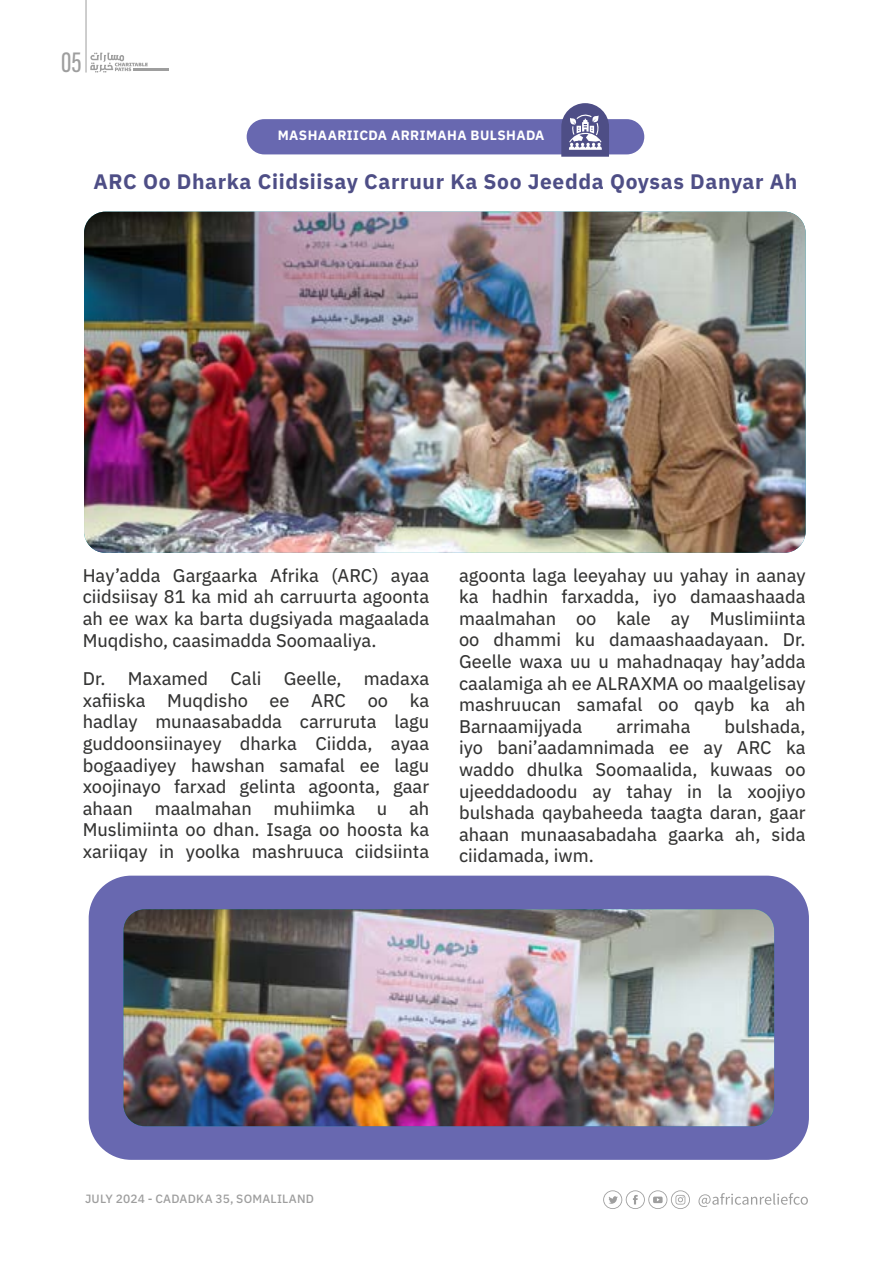
<style>
.page{position:relative;width:893px;height:1263px;background:#fff}
.page>*{position:absolute;margin:0;border:0;box-sizing:border-box;transform-origin:0 0}
.t1{font:30px "Acumin Variable Concept";color:#9e9e9e}
.t2{font:700 21px "IBM Plex Sans Arabic";letter-spacing:.03em;color:#4e4e86}
.t3{font:18.3px/21.6px "IBM Plex Sans Arabic Text";color:#343433}
.t4{font:700 13.5px "IBM Plex Sans Arabic";letter-spacing:.03em;color:#fff}
.t5{font:500 12px "IBM Plex Sans Arabic";letter-spacing:.02em;color:#9e9e9e}
</style>
<div class="page">
<svg style="left:698px;top:1193px;width:110px;height:14px"></svg>
<svg style="left:603px;top:1190px;width:87px;height:19px"></svg>
<hr style="left:86px;top:0;width:1px;height:73px;background:#9e9e9e">
<svg style="left:90px;top:53px;width:58px;height:20px"></svg>
<hr style="left:133px;top:68px;width:36px;height:3px;background:#9e9e9e">
<img style="left:84px;top:212px;width:722px;height:341px">
<div style="left:89px;top:876px;width:720px;height:284px;background:#6868b0;border-radius:43px"></div>
<img style="left:124px;top:909px;width:650px;height:217px">
<div style="left:247px;top:119px;width:397px;height:35px;background:#6868b0;border-radius:18px"></div>
<svg style="left:561px;top:103px;width:48px;height:54px;background:#8383aa"></svg>
<h1 class="t1" style="left:61px;top:41px;width:22px">05</h1>
<p class="t4" style="left:278px;top:127px;width:268px">MASHAARIICDA ARRIMAHA BULSHADA</p>
<p class="t2" style="left:94px;top:170px;width:705px">ARC Oo Dharka Ciidsiisay Carruur Ka Soo Jeedda Qoysas Danyar Ah</p>
<p class="t3" style="left:331px;top:565px;width:49px">(ARC)</p>
<p class="t3" style="left:83px;top:565px;width:348px">Hay’adda<br>ciidsiisay 81 ka mid ah carruurta agoonta ah ee wax ka barta dugsiyada magaalada<br>Muqdisho, caasimadda Soomaaliya.</p>
<p class="t3" style="left:364px;top:668px;width:67px">madaxa</p>
<p class="t3" style="left:270px;top:565px;width:50px">Afrika</p>
<p class="t3" style="left:173px;top:565px;width:86px">Gargaarka</p>
<p class="t3" style="left:391px;top:565px;width:40px">ayaa</p>
<p class="t3" style="left:231px;top:668px;width:32px">Cali</p>
<p class="t3" style="left:128px;top:668px;width:82px">Maxamed</p>
<p class="t3" style="left:284px;top:668px;width:59px">Geelle,</p>
<p class="t3" style="left:83px;top:668px;width:24px">Dr.</p>
<p class="t3" style="left:83px;top:690px;width:64px">xafiiska</p>
<p class="t3" style="left:83px;top:711px;width:56px">hadlay</p>
<p class="t3" style="left:167px;top:690px;width:82px">Muqdisho</p>
<p class="t3" style="left:270px;top:690px;width:22px">ee</p>
<p class="t3" style="left:155px;top:711px;width:128px">munaasabadda</p>
<p class="t3" style="left:311px;top:690px;width:36px">ARC</p>
<p class="t3" style="left:368px;top:690px;width:22px">oo</p>
<p class="t3" style="left:410px;top:690px;width:21px">ka</p>
<p class="t3" style="left:300px;top:711px;width:78px">carruruta</p>
<p class="t3" style="left:394px;top:711px;width:36px">lagu</p>
<p class="t3" style="left:83px;top:733px;width:140px">guddoonsiinayey</p>
<p class="t3" style="left:240px;top:733px;width:59px">dharka</p>
<p class="t3" style="left:315px;top:733px;width:59px">Ciidda,</p>
<p class="t3" style="left:391px;top:733px;width:40px">ayaa</p>
<p class="t3" style="left:83px;top:754px;width:95px">bogaadiyey</p>
<p class="t3" style="left:191px;top:754px;width:75px">hawshan</p>
<p class="t3" style="left:280px;top:754px;width:67px">samafal</p>
<p class="t3" style="left:360px;top:754px;width:22px">ee</p>
<p class="t3" style="left:394px;top:754px;width:36px">lagu</p>
<p class="t3" style="left:83px;top:776px;width:80px">xoojinayo</p>
<p class="t3" style="left:174px;top:776px;width:54px">farxad</p>
<p class="t3" style="left:239px;top:776px;width:58px">gelinta</p>
<p class="t3" style="left:308px;top:776px;width:73px">agoonta,</p>
<p class="t3" style="left:393px;top:776px;width:38px">gaar</p>
<p class="t3" style="left:274px;top:797px;width:83px">muhiimka</p>
<p class="t3" style="left:83px;top:797px;width:52px">ahaan</p>
<p class="t3" style="left:83px;top:819px;width:348px">Muslimiinta oo dhan. Isaga oo hoosta ka</p>
<p class="t3" style="left:355px;top:841px;width:76px">ciidsiinta</p>
<p class="t3" style="left:155px;top:797px;width:99px">maalmahan</p>
<p class="t3" style="left:409px;top:797px;width:22px">ah</p>
<p class="t3" style="left:377px;top:797px;width:12px">u</p>
<p class="t3" style="left:83px;top:841px;width:66px">xariiqay</p>
<p class="t3" style="left:159px;top:841px;width:17px">in</p>
<p class="t3" style="left:186px;top:841px;width:56px">yoolka</p>
<p class="t3" style="left:252px;top:841px;width:93px">mashruuca</p>
<p class="t3" style="left:459px;top:564px;width:348px;text-align:right">agoonta laga leeyahay uu yahay in aanay damaashaada</p>
<p class="t3" style="left:492px;top:586px;width:58px">hadhin</p>
<p class="t3" style="left:653px;top:586px;width:25px">iyo</p>
<p class="t3" style="left:459px;top:586px;width:21px">ka</p>
<p class="t3" style="left:561px;top:586px;width:80px">farxadda,</p>
<p class="t3" style="left:459px;top:608px;width:99px">maalmahan</p>
<p class="t3" style="left:576px;top:608px;width:22px">oo</p>
<p class="t3" style="left:616px;top:608px;width:36px">kale</p>
<p class="t3" style="left:671px;top:608px;width:20px">ay</p>
<p class="t3" style="left:710px;top:608px;width:97px">Muslimiinta</p>
<p class="t3" style="left:494px;top:629px;width:69px">dhammi</p>
<p class="t3" style="left:575px;top:629px;width:22px">ku</p>
<p class="t3" style="left:609px;top:629px;width:161px">damaashaadayaan.</p>
<p class="t3" style="left:783px;top:629px;width:24px">Dr.</p>
<p class="t3" style="left:459px;top:629px;width:22px">oo</p>
<p class="t3" style="left:459px;top:651px;width:348px">Geelle waxa uu u mahadnaqay hay’adda</p>
<p class="t3" style="left:459px;top:672px;width:348px">caalamiga ah ee ALRAXMA oo maalgelisay</p>
<p class="t3" style="left:785px;top:694px;width:22px">ah</p>
<p class="t3" style="left:459px;top:694px;width:104px">mashruucan</p>
<p class="t3" style="left:577px;top:694px;width:67px">samafal</p>
<p class="t3" style="left:694px;top:694px;width:42px">qayb</p>
<p class="t3" style="left:750px;top:694px;width:21px">ka</p>
<p class="t3" style="left:658px;top:694px;width:22px">oo</p>
<p class="t3" style="left:459px;top:716px;width:125px">Barnaamijyada</p>
<p class="t3" style="left:616px;top:716px;width:76px">arrimaha</p>
<p class="t3" style="left:725px;top:716px;width:83px">bulshada,</p>
<p class="t3" style="left:459px;top:737px;width:25px">iyo</p>
<p class="t3" style="left:497px;top:737px;width:159px">bani’aadamnimada</p>
<p class="t3" style="left:669px;top:737px;width:22px">ee</p>
<p class="t3" style="left:704px;top:737px;width:20px">ay</p>
<p class="t3" style="left:737px;top:737px;width:36px">ARC</p>
<p class="t3" style="left:786px;top:737px;width:21px">ka</p>
<p class="t3" style="left:459px;top:759px;width:57px">waddo</p>
<p class="t3" style="left:527px;top:759px;width:58px">dhulka</p>
<p class="t3" style="left:595px;top:759px;width:104px">Soomaalida,</p>
<p class="t3" style="left:710px;top:759px;width:64px">kuwaas</p>
<p class="t3" style="left:785px;top:759px;width:22px">oo</p>
<p class="t3" style="left:459px;top:780px;width:120px">ujeeddadoodu</p>
<p class="t3" style="left:459px;top:802px;width:348px">bulshada qaybaheeda taagta daran, gaar</p>
<p class="t3" style="left:772px;top:824px;width:36px">sida</p>
<p class="t3" style="left:687px;top:780px;width:17px">in</p>
<p class="t3" style="left:747px;top:780px;width:60px">xoojiyo</p>
<p class="t3" style="left:626px;top:780px;width:47px">tahay</p>
<p class="t3" style="left:717px;top:780px;width:16px">la</p>
<p class="t3" style="left:593px;top:780px;width:20px">ay</p>
<p class="t3" style="left:459px;top:824px;width:136px">ahaan ciidamada, iwm.</p>
<p class="t3" style="left:521px;top:824px;width:138px">munaasabadaha</p>
<p class="t3" style="left:668px;top:824px;width:57px">gaarka</p>
<p class="t3" style="left:735px;top:824px;width:27px">ah,</p>
<p class="t5" style="left:85px;top:1192px;width:231px">JULY 2024 - CADADKA 35, SOMALILAND</p>
</div>
